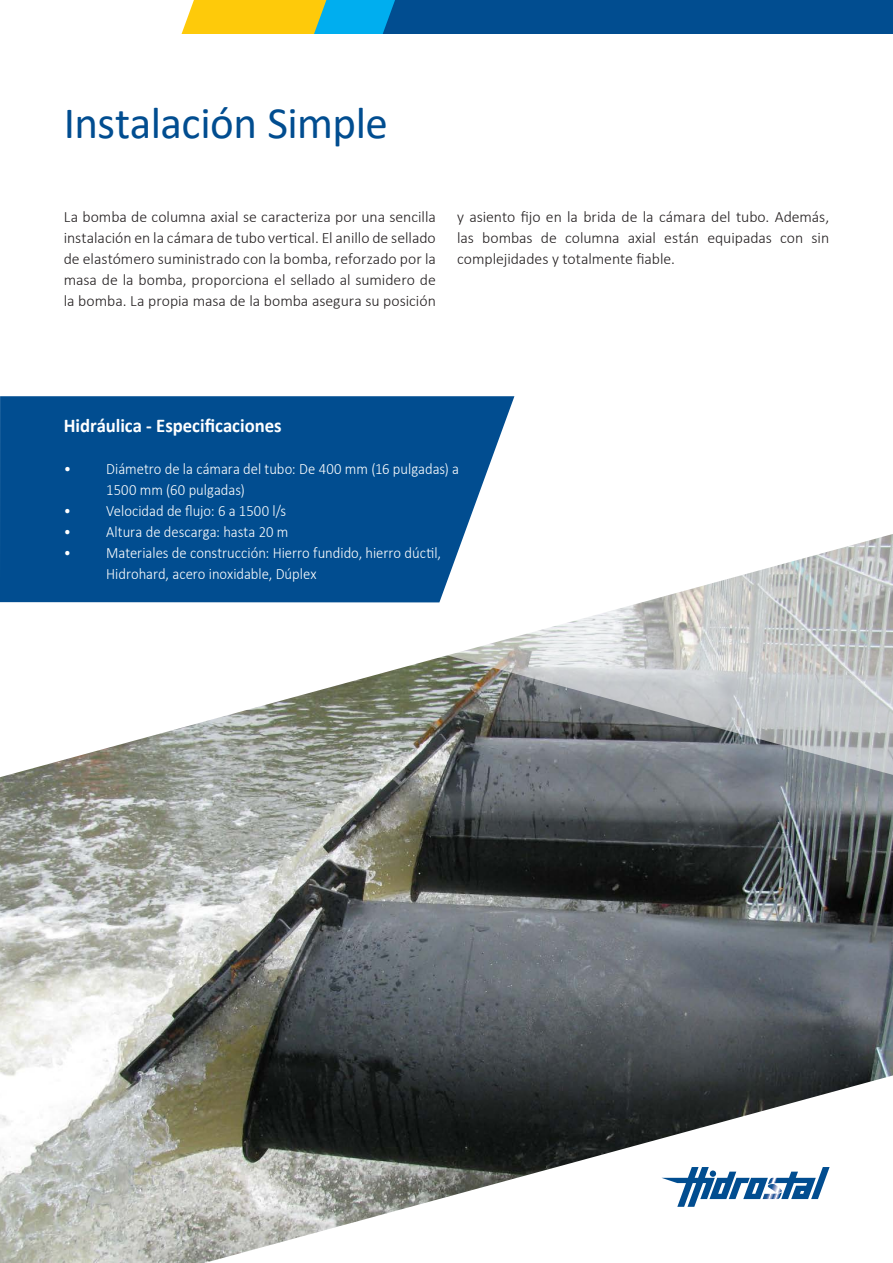
<style>
.page{position:relative;width:893px;height:1263px;background:#fff}
.page>*{position:absolute;margin:0;border:0;box-sizing:border-box;transform-origin:0 0}
.t1{font:45px "Calibri";letter-spacing:-.01em;color:#014d90}
.t2{font:700 19.5px "Calibri";color:#fff;scale:.96 1}
.t3{font:300 15.75px/21px "Calibri";color:#231f20;text-align:justify}
.t4{font:300 15.75px/21px "Calibri";color:#fff;scale:.93 1}
.t5{font:300 15.75px/21px "Calibri";color:#fff;scale:.96 1}
</style>
<div class="page">
<img style="left:0;top:602px;width:893px;height:661px">
<svg style="left:661px;top:1167px;width:169px;height:40px"></svg>
<svg style="left:434px;top:396px;width:459px;height:382px"></svg>
<svg style="left:0;top:396px;width:514px;height:206px;background:#135998"></svg>
<svg style="left:182px;top:0;width:711px;height:34px;background:#326f81"></svg>
<h1 class="t1" style="left:64px;top:92px;width:326px">Instalación Simple</h1>
<p class="t3" style="left:64px;top:206px;width:374px">La bomba de columna axial se caracteriza por una sencilla instalación en la cámara de tubo vertical. El anillo de sellado de elastómero suministrado con la bomba, reforzado por la masa de la bomba, proporciona el sellado al sumidero de la bomba. La propia masa de la bomba asegura su posición</p>
<p class="t3" style="left:457px;top:206px;width:374px">y asiento fijo en la brida de la cámara del tubo. Además, las bombas de columna axial están equipadas con sin complejidades y totalmente fiable.</p>
<p class="t2" style="left:64px;top:412px;width:228px">Hidráulica - Especificaciones</p>
<p class="t5" style="left:106px;top:458px;width:369px;text-indent:-43px">• Diámetro de la cámara del tubo: De 400 mm (16 pulgadas) a<br>1500 mm (60 pulgadas)</p>
<p class="t4" style="left:64px;top:500px;width:241px">• Velocidad de flujo: 6 a 1500 l/s</p>
<p class="t4" style="left:64px;top:521px;width:243px">• Altura de descarga: hasta 20 m</p>
<p class="t4" style="left:106px;top:542px;width:361px;text-indent:-43px">• Materiales de construcción: Hierro fundido, hierro dúctil,<br>Hidrohard, acero inoxidable, Dúplex</p>
</div>
